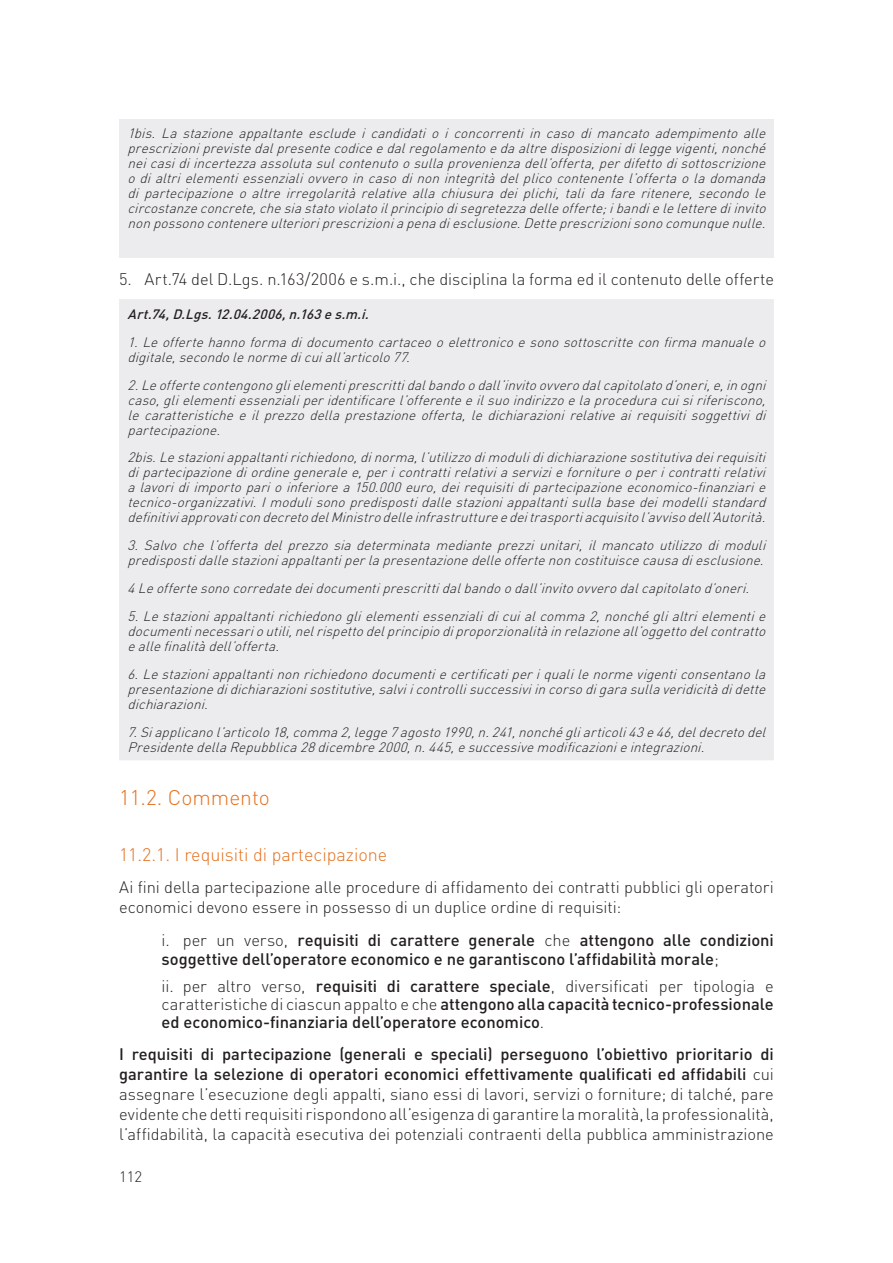
<style>
.page{position:relative;width:893px;height:1263px;background:#fff}
.page>*{position:absolute;margin:0;border:0;box-sizing:border-box;transform-origin:0 0}
.TITOLO_DEL_PARAGRAFO{font:300 21px "DIN";color:#e4701e}
.SOTTOTITOLO_PARAGRAF{font:300 18px "DIN";color:#e4701e}
.TESTO{font:300 16.5px/19.8px "DIN";letter-spacing:-.005em;color:#231f20}
.PARAGRAFO_lettera_i{font:500 16.5px/18px "DIN";color:#231f20}
.PARAGRAFO_numeri_b{font:300 16.5px "DIN";letter-spacing:-.005em;color:#231f20}
.t1{font:300 15px "DIN";color:#231f20}
.NOTE_ARTICOLO{font:italic 300 13.5px/15px "DIN";color:#231f20;text-align:justify}
.NOTE_ARTICOLO-2{font:italic 500 13.5px "DIN";color:#231f20}
.s1{font-weight:300}
.s2{font-weight:500}
</style>
<div class="page">
<div style="left:119px;top:119px;width:655px;height:139px;background:#ececee"></div>
<div style="left:119px;top:299px;width:655px;height:461px;background:#ececee"></div>
<p class="NOTE_ARTICOLO" style="left:128px;top:126px;width:644px">1bis. La stazione appaltante esclude i candidati o i concorrenti in caso di mancato adempimento alle prescrizioniprevistedalpresentecodiceedalregolamentoedaaltredisposizionidileggevigenti,nonché neicasidiincertezzaassolutasulcontenutoosullaprovenienzadell’offerta,perdifettodisottoscrizione odialtrielementiessenzialiovveroincasodinonintegritàdelplicocontenentel’offertaoladomanda di partecipazione o altre irregolarità relative alla chiusura dei plichi, tali da fare ritenere, secondo le circostanzeconcrete,chesiastatoviolatoilprincipiodisegretezzadelleofferte;ibandieleletterediinvito nonpossonocontenereulterioriprescrizioniapenadiesclusione.Detteprescrizionisonocomunquenulle.</p>
<p class="PARAGRAFO_numeri_b" style="left:119px;top:268px;width:656px">5. Art.74 del D.Lgs. n.163/2006 e s.m.i., che disciplina la forma ed il contenuto delle offerte</p>
<p class="NOTE_ARTICOLO-2" style="left:128px;top:305px;width:247px">Art.74,D.Lgs.12.04.2006,n.163es.m.i.</p>
<p class="NOTE_ARTICOLO" style="left:128px;top:334px;width:644px">1.Leoffertehannoformadidocumentocartaceooelettronicoesonosottoscritteconfirmamanualeo digitale,secondolenormedicuiall’articolo77.</p>
<p class="NOTE_ARTICOLO" style="left:128px;top:377px;width:644px">2.Leoffertecontengonoglielementiprescrittidalbandoodall’invitoovverodalcapitolatod’oneri,e,inogni caso,glielementiessenzialiperidentificarel’offerenteeilsuoindirizzoelaproceduracuisiriferiscono, le caratteristiche e il prezzo della prestazione offerta, le dichiarazioni relative ai requisiti soggettivi di partecipazione.</p>
<p class="NOTE_ARTICOLO" style="left:128px;top:450px;width:644px">2bis.Lestazioniappaltantirichiedono,dinorma,l’utilizzodimodulididichiarazionesostitutivadeirequisiti dipartecipazionediordinegeneralee,pericontrattirelativiaserviziefornitureopericontrattirelativi alavoridiimportoparioinferiorea150.000euro,deirequisitidipartecipazioneeconomico-finanziarie tecnico-organizzativi.Imodulisonopredispostidallestazioniappaltantisullabasedeimodellistandard definitiviapprovaticondecretodelMinistrodelleinfrastruttureedeitrasportiacquisitol’avvisodell’Autorità.</p>
<p class="NOTE_ARTICOLO" style="left:128px;top:538px;width:644px">3. Salvo che l’offerta del prezzo sia determinata mediante prezzi unitari, il mancato utilizzo di moduli predispostidallestazioniappaltantiperlapresentazionedelleoffertenoncostituiscecausadiesclusione.</p>
<p class="NOTE_ARTICOLO" style="left:128px;top:581px;width:627px">4Leoffertesonocorredatedeidocumentiprescrittidalbandoodall’invitoovverodalcapitolatod’oneri.</p>
<p class="NOTE_ARTICOLO" style="left:128px;top:608px;width:644px">5.Lestazioniappaltantirichiedonoglielementiessenzialidicuialcomma2,nonchéglialtrielementie documentinecessarioutili,nelrispettodelprincipiodiproporzionalitàinrelazioneall’oggettodelcontratto eallefinalitàdell’offerta.</p>
<p class="NOTE_ARTICOLO" style="left:128px;top:666px;width:644px">6.Lestazioniappaltantinonrichiedonodocumentiecertificatiperiqualilenormevigenticonsentanola presentazionedidichiarazionisostitutive,salviicontrollisuccessiviincorsodigarasullaveridicitàdidette dichiarazioni.</p>
<p class="NOTE_ARTICOLO" style="left:128px;top:724px;width:644px">7.Siapplicanol’articolo18,comma2,legge7agosto1990,n.241,nonchégliarticoli43e46,deldecretodel<br>PresidentedellaRepubblica28dicembre2000,n.445,esuccessivemodificazionieintegrazioni.</p>
<p class="TITOLO_DEL_PARAGRAFO" style="left:119px;top:784px;width:152px">11.2. Commento</p>
<p class="SOTTOTITOLO_PARAGRAF" style="left:119px;top:843px;width:270px">11.2.1. I requisiti di partecipazione</p>
<p class="TESTO" style="left:119px;top:877px;width:656px">Ai fini della partecipazione alle procedure di affidamento dei contratti pubblici gli operatori economici devono essere in possesso di un duplice ordine di requisiti:</p>
<p class="PARAGRAFO_lettera_i" style="left:162px;top:929px;width:614px;line-height:19.8px"><span class="s1">i. per un verso,</span> requisiti di carattere generale <span class="s1">che</span> attengono alle condizioni soggettive dell’operatore economico e ne garantiscono l’affidabilità morale<span class="s1">;</span></p>
<p class="PARAGRAFO_lettera_i" style="left:162px;top:976px;width:614px;text-align:justify"><span class="s1">ii. per altro verso,</span> requisiti di carattere speciale<span class="s1">, diversificati per tipologia e caratteristiche di ciascun appalto e che</span> attengono alla capacità tecnico-professionale ed economico-finanziaria dell’operatore economico<span class="s1">.</span></p>
<p class="TESTO" style="left:119px;top:1044px;width:656px;text-align:justify"><span class="s2">I requisiti di partecipazione (generali e speciali) perseguono l’obiettivo prioritario di garantire la selezione di operatori economici effettivamente qualificati ed affidabili</span> cui assegnare l’esecuzione degli appalti, siano essi di lavori, servizi o forniture; di talché, pare evidente che detti requisiti rispondono all’esigenza di garantire la moralità, la professionalità, l’affidabilità, la capacità esecutiva dei potenziali contraenti della pubblica amministrazione</p>
<p class="t1" style="left:119px;top:1167px;width:25px">112</p>
</div>
